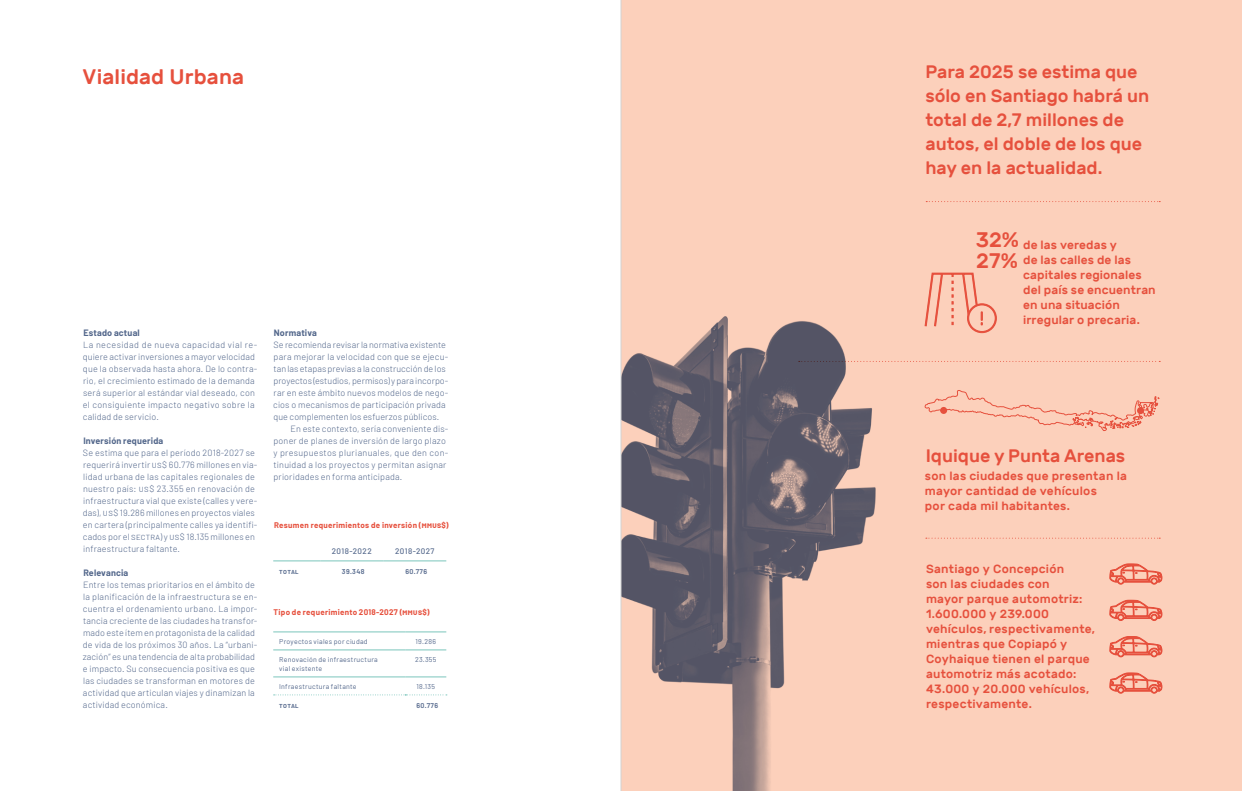
<style>
.page{position:relative;width:1242px;height:791px;background:#fff}
.page>*{position:absolute;margin:0;border:0;box-sizing:border-box;transform-origin:0 0}
.t1{font:500 21px/21.5px "Rubik";letter-spacing:.005em;color:#e6503d}
.t2{font:500 18px/24px "Rubik";color:#e6503d}
.t3{font:500 12px/15px "Rubik";letter-spacing:.02em;color:#e6503d}
.t4{font:300 9px/12px "Barlow";letter-spacing:.02em;color:#53678b}
.t5{font:700 9px "Barlow";letter-spacing:.02em;color:#53678b}
.t6{font:700 8px "Barlow";letter-spacing:.035em;color:#e6503d}
.t7{font:500 8px "Barlow";letter-spacing:.055em;color:#53678b}
.t8{font:7px/9px "Barlow";letter-spacing:.04em;color:#53678b}
.t9{font:600 7px "Barlow";letter-spacing:.055em;color:#53678b}
</style>
<div class="page">
<div style="left:621px;top:0;width:621px;height:791px;background:#fcd0bb"></div>
<hr style="left:273px;top:632px;width:132px;height:1px;background:#7bc5bc">
<hr style="left:273px;top:650px;width:132px;height:1px;background:#7bc5bc">
<hr style="left:273px;top:677px;width:132px;height:1px;background:#7bc5bc">
<hr style="left:405px;top:632px;width:41px;height:1px;background:#7bc5bc">
<hr style="left:405px;top:650px;width:41px;height:1px;background:#7bc5bc">
<hr style="left:405px;top:677px;width:41px;height:1px;background:#7bc5bc">
<svg style="left:274px;top:694px;width:173px;height:1px"></svg>
<hr style="left:273px;top:561px;width:47px;height:1px;background:#7bc5bc">
<hr style="left:320px;top:561px;width:63px;height:1px;background:#7bc5bc">
<hr style="left:383px;top:561px;width:63px;height:1px;background:#7bc5bc">
<svg style="left:926px;top:201px;width:234px;height:1px"></svg>
<svg style="left:926px;top:538px;width:234px;height:1px"></svg>
<img style="left:622px;top:316px;width:254px;height:475px">
<svg style="left:924px;top:273px;width:72px;height:60px"></svg>
<svg style="left:1109px;top:564px;width:53px;height:21px"></svg>
<svg style="left:1109px;top:636px;width:53px;height:22px"></svg>
<svg style="left:1109px;top:600px;width:53px;height:21px"></svg>
<svg style="left:1109px;top:673px;width:53px;height:21px"></svg>
<svg style="left:798px;top:361px;width:363px;height:71px"></svg>
<hr style="left:621px;top:0;width:1px;height:791px;background:#d3d3d2">
<h1 class="t1" style="left:83px;top:66px;width:163px">Vialidad Urbana</h1>
<p class="t5" style="left:83px;top:327px;width:58px">Estado actual</p>
<p class="t4" style="left:83px;top:339px;width:176px">La necesidad de nueva capacidad vial re&shy;quiere activar inversiones a mayor velocidad que la observada hasta ahora. De lo contra&shy;rio, el crecimiento estimado de la demanda será superior al estándar vial deseado, con el consiguiente impacto negativo sobre la calidad de servicio.</p>
<p class="t5" style="left:83px;top:435px;width:81px">Inversión requerida</p>
<p class="t4" style="left:83px;top:447px;width:176px">Se estima que para el período 2018-2027 se requerirá invertir US$ 60.776 millones en via&shy;lidad urbana de las capitales regionales de nuestro país: US$ 23.355 en renovación de infraestructura vial que existe (calles y vere&shy;das), US$ 19.286 millones en proyectos viales en cartera (principalmente calles ya identifi&shy;cados por el SECTRA) y US$ 18.135 millones en infraestructura faltante.</p>
<p class="t5" style="left:83px;top:567px;width:46px">Relevancia</p>
<p class="t4" style="left:83px;top:578px;width:176px">Entre los temas prioritarios en el ámbito de la planificación de la infraestructura se en&shy;cuentra el ordenamiento urbano. La impor&shy;tancia creciente de las ciudades ha transfor&shy;mado este ítem en protagonista de la calidad de vida de los próximos 30 años. La “urbani&shy;zación” es una tendencia de alta probabilidad e impacto. Su consecuencia positiva es que las ciudades se transforman en motores de actividad que articulan viajes y dinamizan la actividad económica.</p>
<p class="t5" style="left:274px;top:327px;width:44px">Normativa</p>
<p class="t4" style="left:273px;top:338px;width:177px">Se recomienda revisar la normativa existente para mejorar la velocidad con que se ejecu&shy;tan las etapas previas a la construcción de los proyectos (estudios, permisos) y para incorpo&shy;rar en este ámbito nuevos modelos de nego&shy;cios o mecanismos de participación privada que complementen los esfuerzos públicos.</p>
<p class="t4" style="left:273px;top:422px;width:176px;text-indent:17px">En este contexto, sería conveniente dis&shy;poner de planes de inversión de largo plazo y presupuestos plurianuales, que den con&shy;tinuidad a los proyectos y permitan asignar prioridades en forma anticipada.</p>
<p class="t6" style="left:274px;top:520px;width:176px">Resumen requerimientos de inversión (MMUS$)</p>
<p class="t7" style="left:332px;top:546px;width:41px">2018-2022</p>
<p class="t7" style="left:395px;top:546px;width:41px">2018-2027</p>
<p class="t9" style="left:279px;top:567px;width:21px">TOTAL</p>
<p class="t9" style="left:342px;top:567px;width:24px">39.348</p>
<p class="t9" style="left:405px;top:567px;width:23px">60.776</p>
<p class="t6" style="left:273px;top:607px;width:158px">Tipo de requerimiento 2018-2027 (MMUS$)</p>
<p class="t8" style="left:279px;top:637px;width:90px">Proyectos viales por ciudad</p>
<p class="t8" style="left:415px;top:637px;width:22px">19.286</p>
<p class="t8" style="left:279px;top:655px;width:100px">Renovación de infraestructura vial existente</p>
<p class="t8" style="left:415px;top:655px;width:23px">23.355</p>
<p class="t8" style="left:279px;top:682px;width:79px">Infraestructura faltante</p>
<p class="t8" style="left:416px;top:682px;width:20px">18.135</p>
<p class="t9" style="left:279px;top:701px;width:21px">TOTAL</p>
<p class="t9" style="left:416px;top:701px;width:23px">60.776</p>
<h2 class="t2" style="left:925px;top:60px;width:225px">Para 2025 se estima que sólo en Santiago habrá un total de 2,7 millones de autos, el doble de los que hay en la actualidad.</h2>
<h1 class="t1" style="left:976px;top:229px;width:45px">32%<br>27%</h1>
<h3 class="t3" style="left:1023px;top:238px;width:134px">de las veredas y<br>de las calles de las capitales regionales del país se encuentran en una situación irregular o precaria.</h3>
<h2 class="t2" style="left:925px;top:444px;width:201px">Iquique y Punta Arenas</h2>
<h3 class="t3" style="left:925px;top:469px;width:203px">son las ciudades que presentan la mayor cantidad de vehículos<br>por cada mil habitantes.</h3>
<p class="t3" style="left:926px;top:562px;width:171px">Santiago y Concepción<br>son las ciudades con<br>mayor parque automotriz:<br>1.600.000 y 239.000 vehículos, respectivamente, mientras que Copiapó y<br>Coyhaique tienen el parque automotriz más acotado:<br>43.000 y 20.000 vehículos, respectivamente.</p>
</div>
